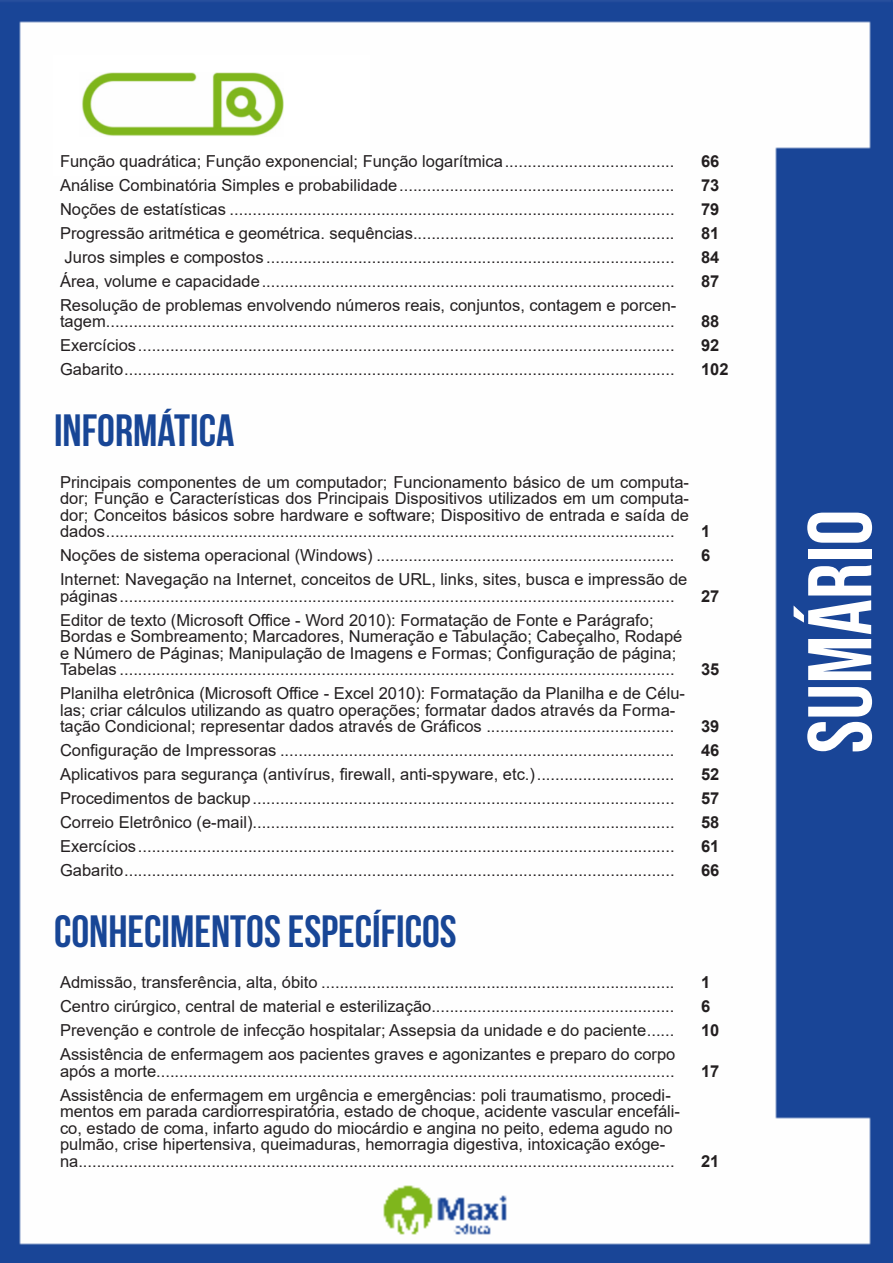
<style>
.page{position:relative;width:893px;height:1263px;background:#fff}
.page>*{position:absolute;margin:0;border:0;box-sizing:border-box;transform-origin:0 0}
.t1{font:90px "Bebas Neue";color:#fff}
.t2{font:700 45px "Bebas Neue";color:#184696}
.ALTERNATIVAS{font:16.5px/16.5px "Arial";color:#231f20}
.INDICE{font:700 16.5px "Arial";color:#231f20}
</style>
<div class="page">
<img style="left:0;top:0;width:893px;height:1263px">
<div style="left:53px;top:55px;width:317px;height:121px;background:#fff"></div>
<img style="left:82px;top:72px;width:201px;height:64px">
<p class="ALTERNATIVAS" style="left:60px;top:153px;width:616px">Função quadrática; Função exponencial; Função logarítmica.....................................</p>
<p class="INDICE" style="left:701px;top:149px;width:20px">66</p>
<p class="ALTERNATIVAS" style="left:60px;top:177px;width:616px">Análise Combinatória Simples e probabilidade............................................................</p>
<p class="INDICE" style="left:701px;top:173px;width:20px">73</p>
<p class="ALTERNATIVAS" style="left:60px;top:201px;width:616px">Noções de estatísticas .................................................................................................</p>
<p class="INDICE" style="left:701px;top:197px;width:20px">79</p>
<p class="ALTERNATIVAS" style="left:60px;top:225px;width:616px">Progressão aritmética e geométrica. sequências.........................................................</p>
<p class="INDICE" style="left:701px;top:221px;width:20px">81</p>
<p class="ALTERNATIVAS" style="left:65px;top:249px;width:611px">Juros simples e compostos .........................................................................................</p>
<p class="INDICE" style="left:701px;top:245px;width:20px">84</p>
<p class="ALTERNATIVAS" style="left:60px;top:273px;width:616px">Área, volume e capacidade..........................................................................................</p>
<p class="INDICE" style="left:701px;top:269px;width:20px">87</p>
<p class="ALTERNATIVAS" style="left:60px;top:297px;width:618px">Resolução de problemas envolvendo números reais, conjuntos, contagem e porcen&shy;tagem............................................................................................................................</p>
<p class="INDICE" style="left:701px;top:310px;width:20px">88</p>
<p class="ALTERNATIVAS" style="left:60px;top:337px;width:616px">Exercícios.....................................................................................................................</p>
<p class="INDICE" style="left:701px;top:334px;width:20px">92</p>
<p class="ALTERNATIVAS" style="left:60px;top:361px;width:616px">Gabarito........................................................................................................................</p>
<p class="INDICE" style="left:701px;top:358px;width:29px">102</p>
<p class="t2" style="left:54px;top:406px;width:182px">INFORMÁTICA</p>
<p class="ALTERNATIVAS" style="left:60px;top:473px;width:630px;text-align:justify">Principais componentes de um computador; Funcionamento básico de um computa&shy;dor; Função e Características dos Principais Dispositivos utilizados em um computa&shy;dor; Conceitos básicos sobre hardware e software; Dispositivo de entrada e saída de dados............................................................................................................................</p>
<p class="INDICE" style="left:701px;top:520px;width:11px">1</p>
<p class="ALTERNATIVAS" style="left:60px;top:547px;width:616px">Noções de sistema operacional (Windows) .................................................................</p>
<p class="INDICE" style="left:701px;top:544px;width:11px">6</p>
<p class="ALTERNATIVAS" style="left:60px;top:571px;width:629px">Internet: Navegação na Internet, conceitos de URL, links, sites, busca e impressão de páginas.........................................................................................................................</p>
<p class="INDICE" style="left:701px;top:584px;width:20px">27</p>
<p class="ALTERNATIVAS" style="left:60px;top:611px;width:624px">Editor de texto (Microsoft Office - Word 2010): Formatação de Fonte e Parágrafo; Bordas e Sombreamento; Marcadores, Numeração e Tabulação; Cabeçalho, Rodapé e Número de Páginas; Manipulação de Imagens e Formas; Configuração de página; Tabelas .........................................................................................................................</p>
<p class="ALTERNATIVAS" style="left:60px;top:685px;width:627px">Planilha eletrônica (Microsoft Office - Excel 2010): Formatação da Planilha e de Célu&shy;las; criar cálculos utilizando as quatro operações; formatar dados através da Forma&shy;tação Condicional; representar dados através de Gráficos .........................................</p>
<p class="INDICE" style="left:701px;top:658px;width:20px">35</p>
<p class="INDICE" style="left:701px;top:715px;width:20px">39</p>
<p class="ALTERNATIVAS" style="left:60px;top:742px;width:616px">Configuração de Impressoras ......................................................................................</p>
<p class="INDICE" style="left:701px;top:739px;width:20px">46</p>
<p class="ALTERNATIVAS" style="left:60px;top:766px;width:616px">Aplicativos para segurança (antivírus, firewall, anti-spyware, etc.)..............................</p>
<p class="INDICE" style="left:701px;top:763px;width:20px">52</p>
<p class="ALTERNATIVAS" style="left:60px;top:790px;width:616px">Procedimentos de backup............................................................................................</p>
<p class="INDICE" style="left:701px;top:787px;width:20px">57</p>
<p class="ALTERNATIVAS" style="left:60px;top:814px;width:616px">Correio Eletrônico (e-mail)............................................................................................</p>
<p class="INDICE" style="left:701px;top:811px;width:20px">58</p>
<p class="ALTERNATIVAS" style="left:60px;top:838px;width:616px">Exercícios.....................................................................................................................</p>
<p class="INDICE" style="left:701px;top:835px;width:20px">61</p>
<p class="ALTERNATIVAS" style="left:60px;top:862px;width:616px">Gabarito........................................................................................................................</p>
<p class="INDICE" style="left:701px;top:859px;width:20px">66</p>
<p class="t2" style="left:54px;top:907px;width:404px">CONHECIMENTOS ESPECÍFICOS</p>
<p class="ALTERNATIVAS" style="left:60px;top:974px;width:616px">Admissão, transferência, alta, óbito .............................................................................</p>
<p class="INDICE" style="left:701px;top:971px;width:11px">1</p>
<p class="ALTERNATIVAS" style="left:60px;top:998px;width:616px">Centro cirúrgico, central de material e esterilização.....................................................</p>
<p class="INDICE" style="left:701px;top:995px;width:11px">6</p>
<p class="ALTERNATIVAS" style="left:60px;top:1022px;width:616px">Prevenção e controle de infecção hospitalar; Assepsia da unidade e do paciente......</p>
<p class="INDICE" style="left:701px;top:1019px;width:20px">10</p>
<p class="ALTERNATIVAS" style="left:60px;top:1046px;width:617px">Assistência de enfermagem aos pacientes graves e agonizantes e preparo do corpo após a morte.................................................................................................................</p>
<p class="INDICE" style="left:701px;top:1059px;width:20px">17</p>
<p class="ALTERNATIVAS" style="left:60px;top:1087px;width:622px">Assistência de enfermagem em urgência e emergências: poli traumatismo, procedi&shy;mentos em parada cardiorrespiratória, estado de choque, acidente vascular encefáli&shy;co, estado de coma, infarto agudo do miocárdio e angina no peito, edema agudo no pulmão, crise hipertensiva, queimaduras, hemorragia digestiva, intoxicação exóge&shy;na..................................................................................................................................</p>
<p class="INDICE" style="left:701px;top:1149px;width:20px">21</p>
<h1 class="t1" style="left:789px;top:753px;width:245px;rotate:-90deg">sumário</h1>
</div>
